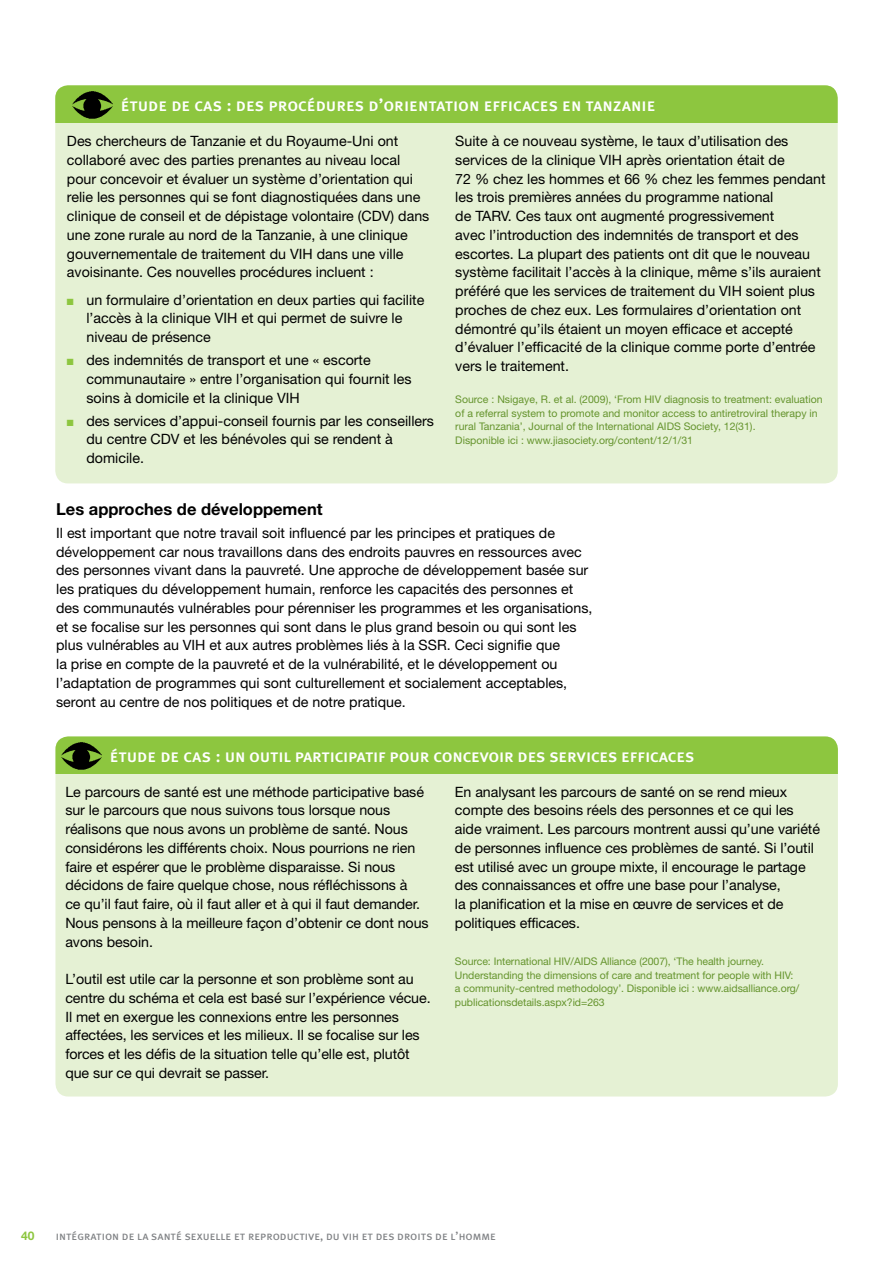
<style>
.page{position:relative;width:893px;height:1263px;background:#fff}
.page>*{position:absolute;margin:0;border:0;box-sizing:border-box;transform-origin:0 0}
.t1{font:18px "Meta Plus Medium Caps";letter-spacing:-.01em;color:#fff}
.t2{font:700 16.5px "Helvetica Neue";color:#000}
.t3{font:14.25px/18.8px "Helvetica Neue";color:#000}
.t4{font:12px "Meta Plus Book Caps";color:#808285}
.t5{font:700 12px "Helvetica Neue";color:#8dc63f}
.t6{font:10.5px/13.5px "Helvetica Neue";letter-spacing:-.005em;color:#65942d}
.s1{color:#8dc63f}
</style>
<div class="page">
<div style="left:55px;top:736px;width:783px;height:360px;background:#e5f1d4;border-radius:13px"></div>
<div style="left:55px;top:736px;width:783px;height:38px;background:#8dc63f"></div>
<img style="left:62px;top:742px;width:40px;height:28px">
<div style="left:55px;top:85px;width:783px;height:398px;background:#e5f1d4;border-radius:13px"></div>
<div style="left:55px;top:85px;width:783px;height:38px;background:#8dc63f"></div>
<img style="left:73px;top:91px;width:40px;height:28px">
<p class="t1" style="left:121px;top:94px;width:536px">étude de cas : des procédures d’orientation efficaces en tanzanie</p>
<p class="t3" style="left:67px;top:132px;width:364px">Des chercheurs de Tanzanie et du Royaume-Uni ont collaboré avec des parties prenantes au niveau local pour concevoir et évaluer un système d’orientation qui relie les personnes qui se font diagnostiquées dans une clinique de conseil et de dépistage volontaire (CDV) dans une zone rurale au nord de la Tanzanie, à une clinique gouvernementale de traitement du VIH dans une ville avoisinante. Ces nouvelles procédures incluent :</p>
<p class="t3" style="left:86px;top:290px;width:339px;text-indent:-20px"><span class="s1">■</span> un formulaire d’orientation en deux parties qui facilite l’accès à la clinique VIH et qui permet de suivre le niveau de présence</p>
<p class="t3" style="left:86px;top:351px;width:327px;text-indent:-20px"><span class="s1">■</span> des indemnités de transport et une « escorte communautaire » entre l’organisation qui fournit les soins à domicile et la clinique VIH</p>
<p class="t3" style="left:86px;top:411px;width:349px;text-indent:-20px"><span class="s1">■</span> des services d’appui-conseil fournis par les conseillers du centre CDV et les bénévoles qui se rendent à domicile.</p>
<p class="t3" style="left:455px;top:132px;width:372px">Suite à ce nouveau système, le taux d’utilisation des services de la clinique VIH après orientation était de<br>72 % chez les hommes et 66 % chez les femmes pendant les trois premières années du programme national<br>de TARV. Ces taux ont augmenté progressivement<br>avec l’introduction des indemnités de transport et des escortes. La plupart des patients ont dit que le nouveau système facilitait l’accès à la clinique, même s’ils auraient préféré que les services de traitement du VIH soient plus proches de chez eux. Les formulaires d’orientation ont démontré qu’ils étaient un moyen efficace et accepté d’évaluer l’efficacité de la clinique comme porte d’entrée vers le traitement.</p>
<p class="t6" style="left:455px;top:393px;width:369px">Source : Nsigaye, R. et al. (2009), ‘From HIV diagnosis to treatment: evaluation of a referral system to promote and monitor access to antiretroviral therapy in rural Tanzania’, Journal of the International AIDS Society, 12(31).<br>Disponible ici : www.jiasociety.org/content/12/1/31</p>
<p class="t2" style="left:56px;top:499px;width:268px">Les approches de développement</p>
<p class="t3" style="left:56px;top:523px;width:538px">Il est important que notre travail soit influencé par les principes et pratiques de développement car nous travaillons dans des endroits pauvres en ressources avec des personnes vivant dans la pauvreté. Une approche de développement basée sur les pratiques du développement humain, renforce les capacités des personnes et des communautés vulnérables pour pérenniser les programmes et les organisations, et se focalise sur les personnes qui sont dans le plus grand besoin ou qui sont les plus vulnérables au VIH et aux autres problèmes liés à la SSR. Ceci signifie que<br>la prise en compte de la pauvreté et de la vulnérabilité, et le développement ou l’adaptation de programmes qui sont culturellement et socialement acceptables, seront au centre de nos politiques et de notre pratique.</p>
<p class="t1" style="left:110px;top:745px;width:586px">étude de cas : un outil participatif pour concevoir des services efficaces</p>
<p class="t3" style="left:65px;top:782px;width:365px">Le parcours de santé est une méthode participative basé sur le parcours que nous suivons tous lorsque nous réalisons que nous avons un problème de santé. Nous considérons les différents choix. Nous pourrions ne rien faire et espérer que le problème disparaisse. Si nous décidons de faire quelque chose, nous réfléchissons à<br>ce qu’il faut faire, où il faut aller et à qui il faut demander.<br>Nous pensons à la meilleure façon d’obtenir ce dont nous avons besoin.</p>
<p class="t3" style="left:65px;top:969px;width:367px">L’outil est utile car la personne et son problème sont au centre du schéma et cela est basé sur l’expérience vécue.<br>Il met en exergue les connexions entre les personnes affectées, les services et les milieux. Il se focalise sur les forces et les défis de la situation telle qu’elle est, plutôt que sur ce qui devrait se passer.</p>
<p class="t3" style="left:455px;top:782px;width:367px">En analysant les parcours de santé on se rend mieux compte des besoins réels des personnes et ce qui les aide vraiment. Les parcours montrent aussi qu’une variété de personnes influence ces problèmes de santé. Si l’outil est utilisé avec un groupe mixte, il encourage le partage des connaissances et offre une base pour l’analyse,<br>la planification et la mise en œuvre de services et de politiques efficaces.</p>
<p class="t6" style="left:455px;top:955px;width:346px">Source: International HIV/AIDS Alliance (2007), ‘The health journey.<br>Understanding the dimensions of care and treatment for people with HIV: a community-centred methodology’. Disponible ici : www.aidsalliance.org/ publicationsdetails.aspx?id=263</p>
<p class="t5" style="left:21px;top:1228px;width:15px">40</p>
<p class="t4" style="left:56px;top:1229px;width:442px">intégration de la santé sexuelle et reproductive, du vih et des droits de l’homme</p>
</div>
